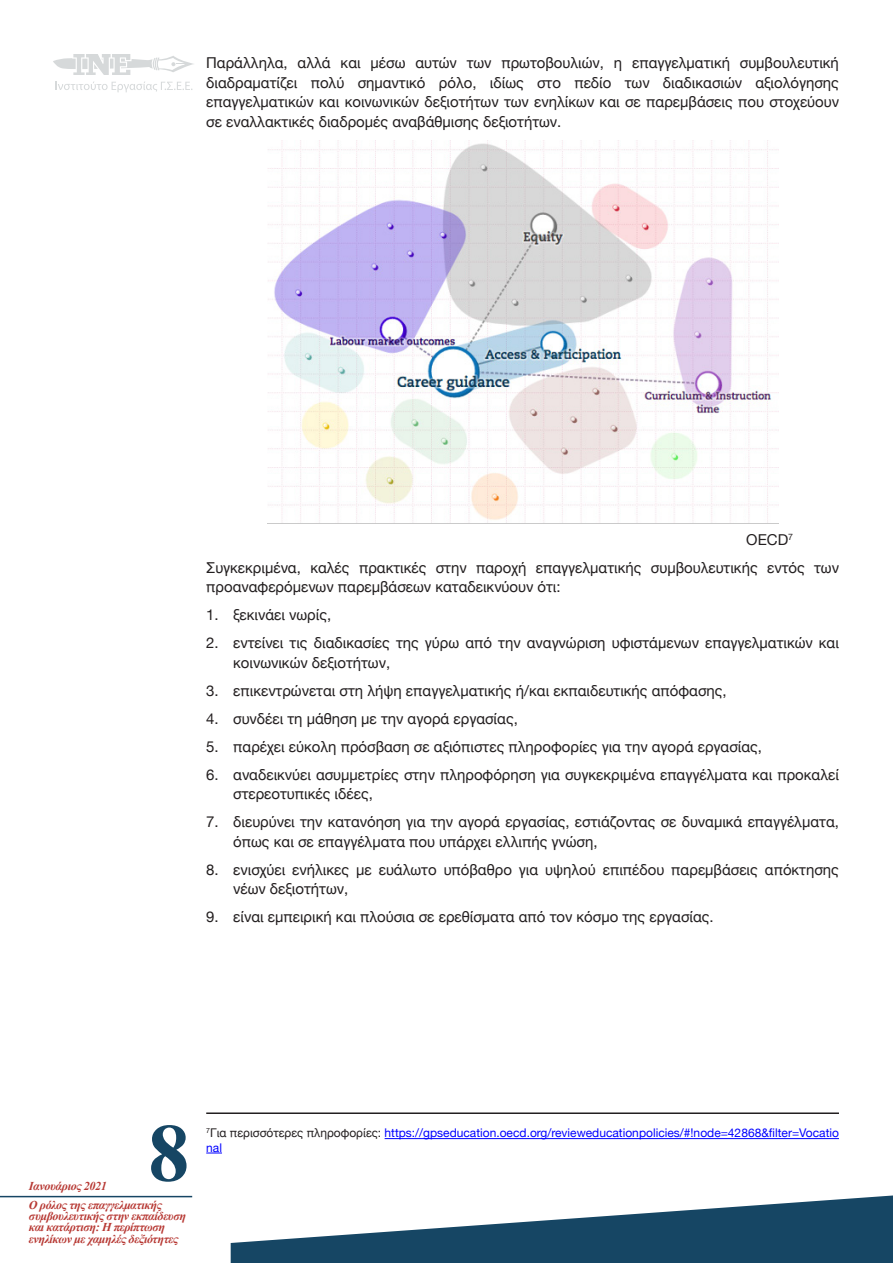
<style>
.page{position:relative;width:893px;height:1263px;background:#fff}
.page>*{position:absolute;margin:0;border:0;box-sizing:border-box;transform-origin:0 0}
.t1{font:700 82.5px "Times New Roman";color:#164664}
.t2{font:15px/19.5px "Helvetica Neue";color:#231f20}
.t3{font:italic 700 12px/11.2px "Times New Roman";letter-spacing:-.03em;color:#b73934}
.t4{font:12px/14.4px "Helvetica Neue";color:#00f}
.s1{color:#231f20}
</style>
<div class="page">
<hr style="left:0;top:1196px;width:192px;height:1px;background:#164664">
<svg style="left:56px;top:82px;width:136px;height:10px"></svg>
<svg style="left:53px;top:54px;width:140px;height:21px"></svg>
<svg style="left:231px;top:1195px;width:662px;height:68px"></svg>
<img style="left:267px;top:141px;width:511px;height:383px">
<hr style="left:385px;top:1138px;width:454px;height:1px;background:#00f">
<svg style="left:206px;top:1153px;width:16px;height:1px"></svg>
<hr style="left:206px;top:1112px;width:633px;height:2px;background:#231f20">
<p class="t2" style="left:206px;top:54px;width:634px;text-align:justify">Παράλληλα, αλλά και μέσω αυτών των πρωτοβουλιών, η επαγγελματική συμβουλευτική διαδραματίζει πολύ σημαντικό ρόλο, ιδίως στο πεδίο των διαδικασιών αξιολόγησης επαγγελματικών και κοινωνικών δεξιοτήτων των ενηλίκων και σε παρεμβάσεις που στοχεύουν σε εναλλακτικές διαδρομές αναβάθμισης δεξιοτήτων.</p>
<p class="t2" style="left:746px;top:531px;width:48px">OECD<sup>7</sup></p>
<p class="t2" style="left:206px;top:559px;width:634px">Συγκεκριμένα, καλές πρακτικές στην παροχή επαγγελματικής συμβουλευτικής εντός των προαναφερόμενων παρεμβάσεων καταδεικνύουν ότι:</p>
<p class="t2" style="left:206px;top:606px;width:126px">1. ξεκινάει νωρίς,</p>
<p class="t2" style="left:233px;top:634px;width:607px;text-indent:-27px">2. εντείνει τις διαδικασίες της γύρω από την αναγνώριση υφιστάμενων επαγγελματικών και κοινωνικών δεξιοτήτων,</p>
<p class="t2" style="left:206px;top:682px;width:522px">3. επικεντρώνεται στη λήψη επαγγελματικής ή/και εκπαιδευτικής απόφασης,</p>
<p class="t2" style="left:206px;top:710px;width:313px">4. συνδέει τη μάθηση με την αγορά εργασίας,</p>
<p class="t2" style="left:206px;top:738px;width:557px">5. παρέχει εύκολη πρόσβαση σε αξιόπιστες πληροφορίες για την αγορά εργασίας,</p>
<p class="t2" style="left:233px;top:766px;width:607px;text-indent:-27px">6. αναδεικνύει ασυμμετρίες στην πληροφόρηση για συγκεκριμένα επαγγέλματα και προκαλεί στερεοτυπικές ιδέες,</p>
<p class="t2" style="left:233px;top:813px;width:607px;text-indent:-27px">7. διευρύνει την κατανόηση για την αγορά εργασίας, εστιάζοντας σε δυναμικά επαγγέλματα, όπως και σε επαγγέλματα που υπάρχει ελλιπής γνώση,</p>
<p class="t2" style="left:233px;top:861px;width:607px;text-indent:-27px">8. ενισχύει ενήλικες με ευάλωτο υπόβαθρο για υψηλού επιπέδου παρεμβάσεις απόκτησης νέων δεξιοτήτων,</p>
<p class="t2" style="left:206px;top:908px;width:509px">9. είναι εμπειρική και πλούσια σε ερεθίσματα από τον κόσμο της εργασίας.</p>
<h1 class="t1" style="left:148px;top:1096px;width:43px">8</h1>
<p class="t3" style="left:29px;top:1199px;width:159px">Ο ρόλος της επαγγελματικής συμβουλευτικής στην εκπαίδευση και κατάρτιση: Η περίπτωση ενηλίκων με χαμηλές δεξιότητες</p>
<p class="t3" style="left:29px;top:1180px;width:79px">Ιανουάριος 2021</p>
<p class="t4" style="left:206px;top:1126px;width:634px"><sup>7</sup><span class="s1">Για περισσότερες πληροφορίες:</span> https://gpseducation.oecd.org/revieweducationpolicies/#!node=42868&amp;filter=Vocatio nal</p>
</div>
